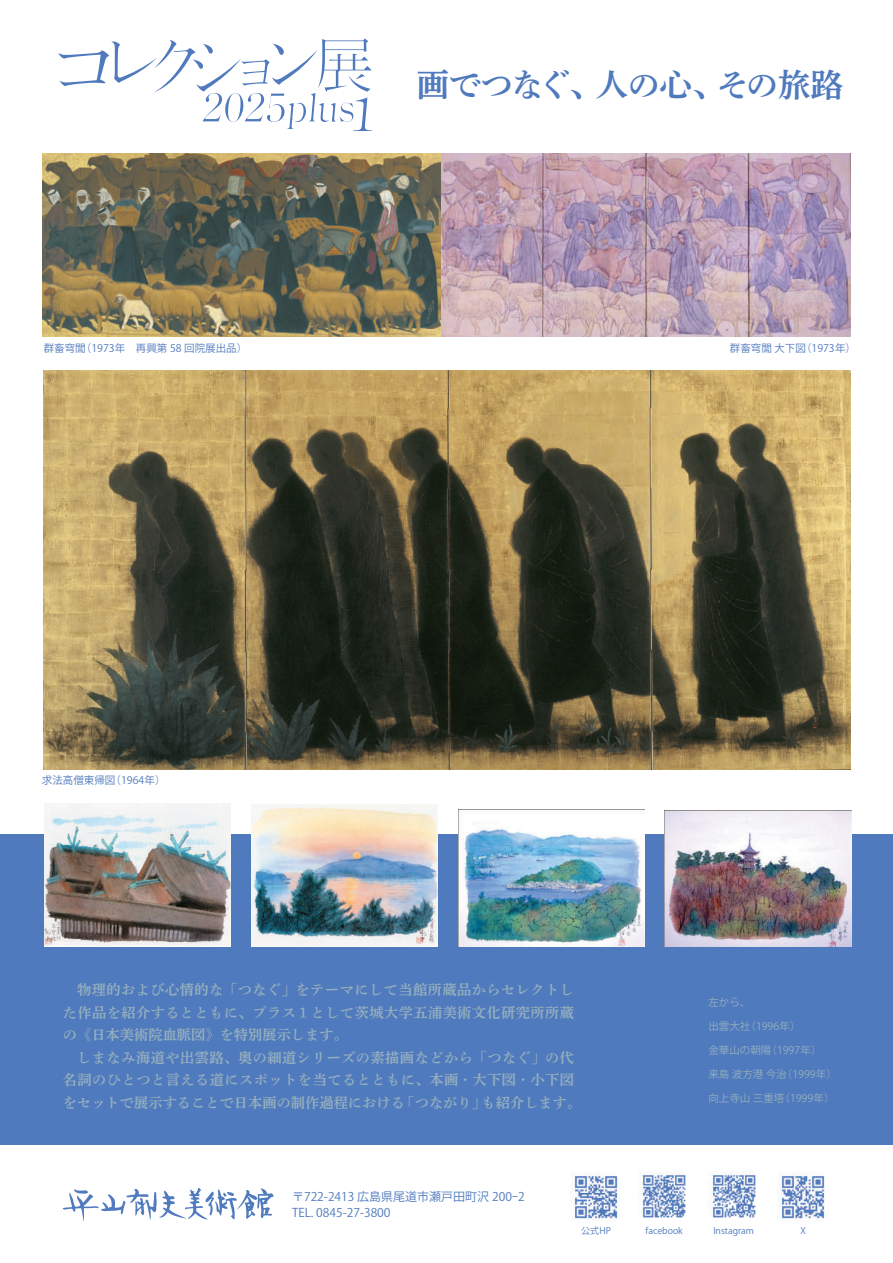
<style>
.page{position:relative;width:893px;height:1263px;background:#fff}
.page>*{position:absolute;margin:0;border:0;box-sizing:border-box;transform-origin:0 0}
.t1{font:32.7px "FOT DNP Shuei Y Min Std B";letter-spacing:-.025em;color:#507abe}
.t2{font:14.25px/22.5px "FOT DNP Shuei Y Min Std B";letter-spacing:.03em;color:#94afbd}
.t3{font:12px/16.5px "Koz Go Pr 6 N";color:#507abe}
.t4{font:10.5px "Koz Go Pr 6 N";color:#94afbd}
.t5{font:10.5px "Koz Go Pr 6 N";color:#507abe}
.t6{font:9px "Koz Go Pr 6 N";color:#507abe}
</style>
<div class="page">
<div style="left:0;top:834px;width:893px;height:311px;background:#507abe"></div>
<img style="left:44px;top:371px;width:807px;height:398px">
<img style="left:42px;top:154px;width:809px;height:182px">
<img style="left:44px;top:804px;width:187px;height:143px">
<img style="left:251px;top:804px;width:187px;height:143px">
<img style="left:665px;top:811px;width:186px;height:136px">
<img style="left:458px;top:809px;width:187px;height:138px">
<svg style="left:63px;top:1188px;width:211px;height:33px"></svg>
<img style="left:571px;top:1173px;width:47px;height:47px">
<img style="left:779px;top:1174px;width:46px;height:45px">
<img style="left:708px;top:1171px;width:48px;height:47px">
<img style="left:639px;top:1172px;width:47px;height:46px">
<svg style="left:58px;top:39px;width:314px;height:92px"></svg>
<h1 class="t1" style="left:416px;top:62px;width:429px">画でつなぐ、人の心、その旅路</h1>
<p class="t5" style="left:44px;top:342px;width:205px">群畜穹閭（1973年　再興第 58 回院展出品）</p>
<p class="t5" style="left:730px;top:342px;width:128px">群畜穹閭 大下図（1973年）</p>
<p class="t5" style="left:42px;top:774px;width:125px">求法高僧東帰図（1964年）</p>
<p class="t2" style="left:63px;top:978px;width:520px">　物理的および心情的な「つなぐ」をテーマにして当館所蔵品からセレクトした作品を紹介するとともに、プラス１として茨城大学五浦美術文化研究所所蔵の《日本美術院血脈図》を特別展示します。<br>　しまなみ海道や出雲路、奥の細道シリーズの素描画などから「つなぐ」の代名詞のひとつと言える道にスポットを当てるとともに、本画・大下図・小下図をセットで展示することで日本画の制作過程における「つながり」も紹介します。</p>
<p class="t3" style="left:292px;top:1188px;width:234px">〒722-2413 広島県尾道市瀬戸田町沢 200-2<br>TEL. 0845-27-3800</p>
<p class="t4" style="left:708px;top:996px;width:43px">左から、</p>
<p class="t4" style="left:708px;top:1044px;width:115px">金華山の朝陽（1997年）</p>
<p class="t4" style="left:708px;top:1068px;width:130px">来島 波方港 今治（1999年）</p>
<p class="t4" style="left:708px;top:1092px;width:128px">向上寺山 三重塔（1999年）</p>
<p class="t4" style="left:708px;top:1020px;width:94px">出雲大社（1996年）</p>
<p class="t6" style="left:581px;top:1226px;width:31px">公式HP</p>
<p class="t6" style="left:646px;top:1226px;width:39px">facebook</p>
<p class="t6" style="left:713px;top:1226px;width:42px">Instagram</p>
<p class="t6" style="left:800px;top:1226px;width:7px">X</p>
</div>
